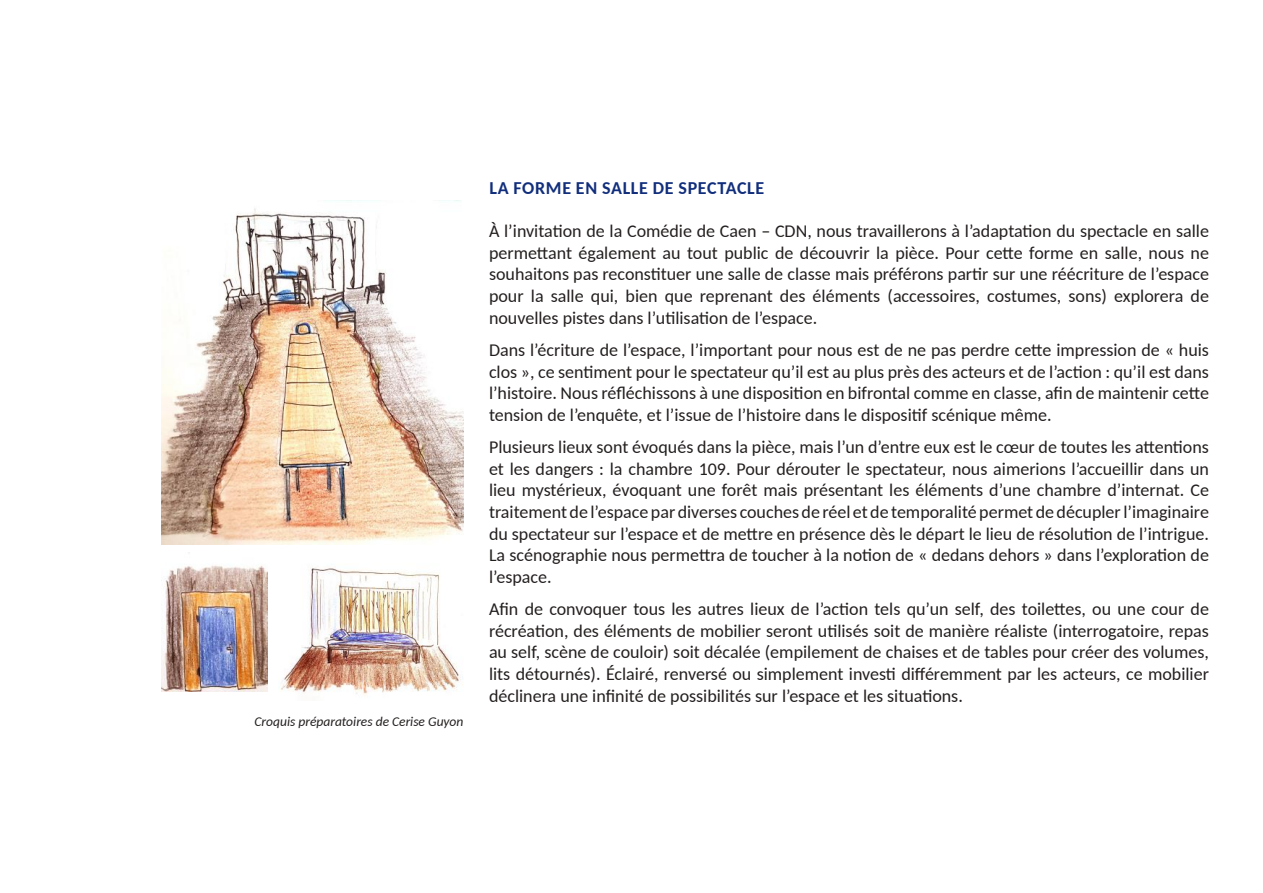
<style>
.page{position:relative;width:1263px;height:893px;background:#fff}
.page>*{position:absolute;margin:0;border:0;box-sizing:border-box;transform-origin:0 0}
.t1{font:18px/21.6px "Carlito";color:#241f1f;text-align:justify}
.t2{font:700 18px "Carlito";letter-spacing:.04em;color:#112e7c}
.t3{font:italic 13.5px "Carlito";color:#241f1f}
</style>
<div class="page">
<img style="left:162px;top:200px;width:301px;height:344px">
<img style="left:162px;top:565px;width:105px;height:126px">
<img style="left:281px;top:566px;width:182px;height:130px">
<p class="t3" style="left:255px;top:712px;width:210px">Croquis préparatoires de Cerise Guyon</p>
<p class="t2" style="left:489px;top:176px;width:277px">LA FORME EN SALLE DE SPECTACLE</p>
<p class="t1" style="left:489px;top:220px;width:721px">À l’invitation de la Comédie de Caen – CDN, nous travaillerons à l’adaptation du spectacle en salle permettant également au tout public de découvrir la pièce. Pour cette forme en salle, nous ne souhaitons pas reconstituer une salle de classe mais préférons partir sur une réécriture de l’espace pour la salle qui, bien que reprenant des éléments (accessoires, costumes, sons) explorera de nouvelles pistes dans l’utilisation de l’espace.</p>
<p class="t1" style="left:489px;top:338px;width:721px">Dans l’écriture de l’espace, l’important pour nous est de ne pas perdre cette impression de « huis clos », ce sentiment pour le spectateur qu’il est au plus près des acteurs et de l’action : qu’il est dans l’histoire. Nous réfléchissons à une disposition en bifrontal comme en classe, afin de maintenir cette tension de l’enquête, et l’issue de l’histoire dans le dispositif scénique même.</p>
<p class="t1" style="left:489px;top:436px;width:721px">Plusieurs lieux sont évoqués dans la pièce, mais l’un d’entre eux est le cœur de toutes les attentions et les dangers : la chambre 109. Pour dérouter le spectateur, nous aimerions l’accueillir dans un lieu mystérieux, évoquant une forêt mais présentant les éléments d’une chambre d’internat. Ce traitement de l’espace par diverses couches de réel et de temporalité permet de décupler l’imaginaire du spectateur sur l’espace et de mettre en présence dès le départ le lieu de résolution de l’intrigue.<br>La scénographie nous permettra de toucher à la notion de « dedans dehors » dans l’exploration de l’espace.</p>
<p class="t1" style="left:489px;top:598px;width:721px">Afin de convoquer tous les autres lieux de l’action tels qu’un self, des toilettes, ou une cour de récréation, des éléments de mobilier seront utilisés soit de manière réaliste (interrogatoire, repas au self, scène de couloir) soit décalée (empilement de chaises et de tables pour créer des volumes, lits détournés). Éclairé, renversé ou simplement investi différemment par les acteurs, ce mobilier déclinera une infinité de possibilités sur l’espace et les situations.</p>
</div>
